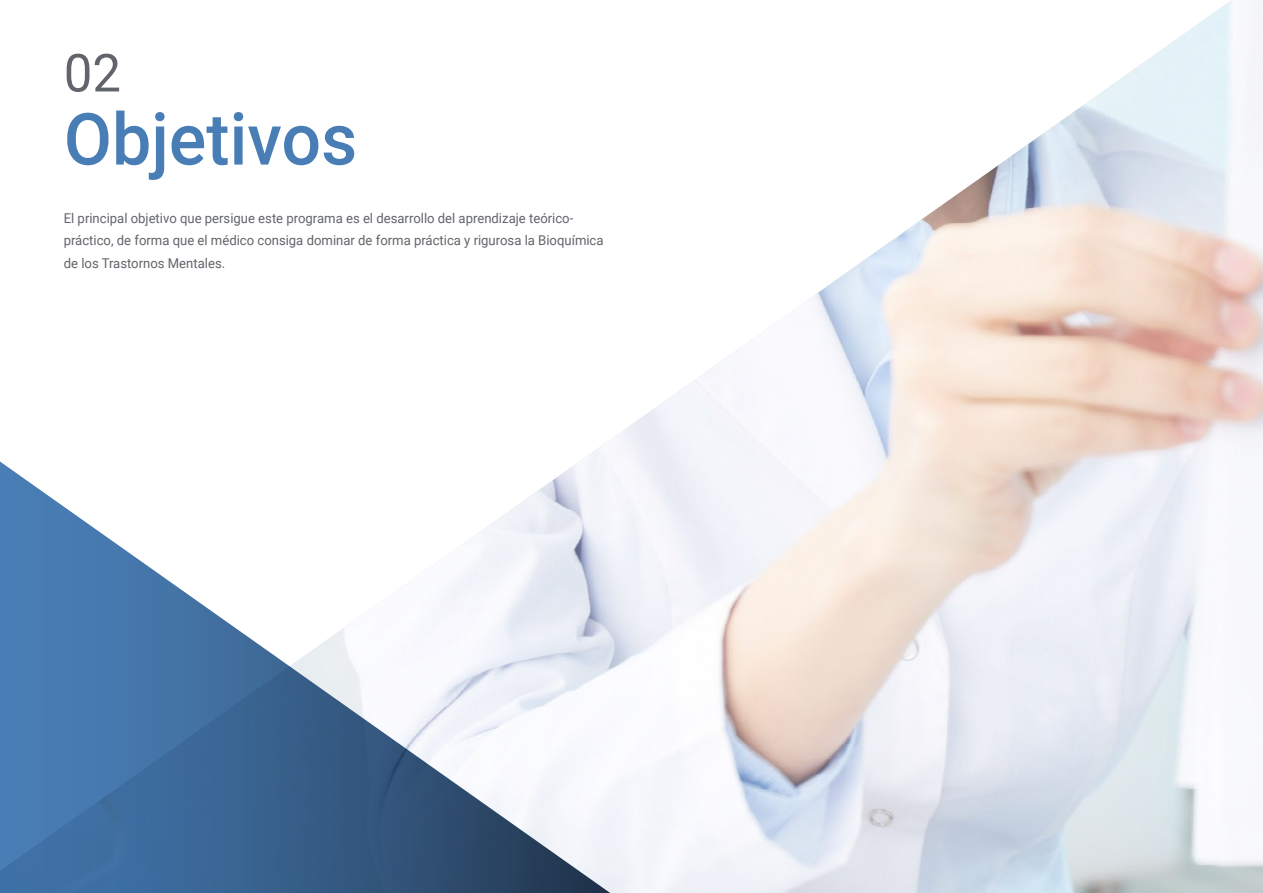
<style>
.page{position:relative;width:1263px;height:893px;background:#fff}
.page>*{position:absolute;margin:0;border:0;box-sizing:border-box;transform-origin:0 0}
.t1{font:500 72px "Roboto";color:#487db5}
.t2{font:52.5px "Roboto";color:#61646a}
.t3{font:13.5px/22.5px "Roboto";color:#61646a}
</style>
<div class="page">
<img style="left:602px;top:0;width:661px;height:893px">
<svg style="left:0;top:446px;width:640px;height:447px"></svg>
<h2 class="t2" style="left:64px;top:36px;width:59px">02</h2>
<h1 class="t1" style="left:64px;top:89px;width:295px">Objetivos</h1>
<p class="t3" style="left:64px;top:206px;width:541px">El principal objetivo que persigue este programa es el desarrollo del aprendizaje teórico&shy;práctico, de forma que el médico consiga dominar de forma práctica y rigurosa la Bioquímica de los Trastornos Mentales.</p>
</div>
